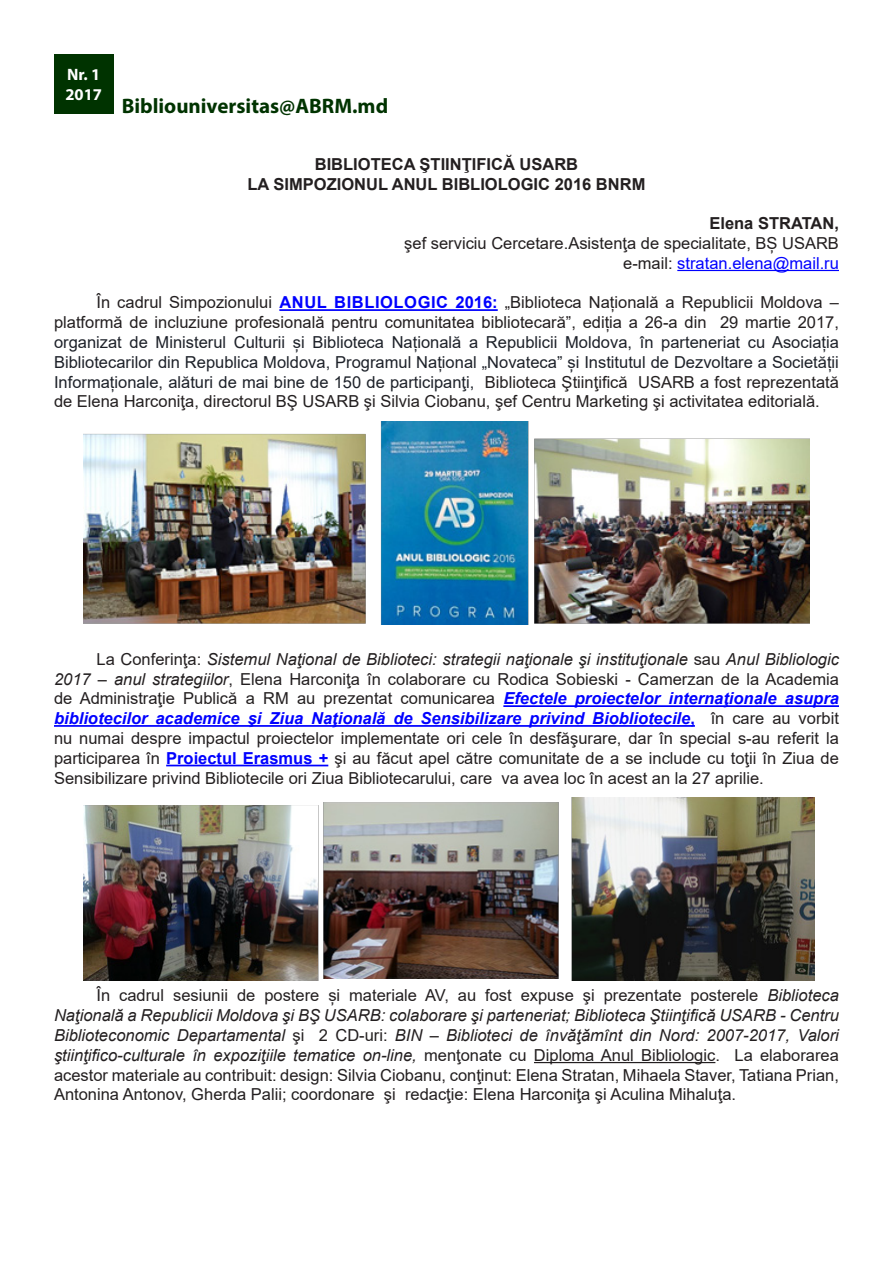
<style>
.page{position:relative;width:893px;height:1263px;background:#fff}
.page>*{position:absolute;margin:0;border:0;box-sizing:border-box;transform-origin:0 0}
.t1{font:700 21px "Myriad Pro";color:#030}
.t2{font:16.5px/19.8px "Arial";color:#231f20;text-align:justify}
.t3{font:700 16.5px "Arial";color:#231f20}
.t4{font:16.5px "Arial";color:#00f}
.t5{font:700 16.5px "Myriad Pro";color:#fff}
.s1{color:#231f20}
.s2{font-weight:700;color:#00f}
.s3{color:#1d2129}
.s4{font-style:italic}
.s5{font-weight:700;font-style:italic;color:#00f}
</style>
<div class="page">
<div style="left:54px;top:54px;width:59px;height:59px;background:#030"></div>
<hr style="left:677px;top:270px;width:162px;height:1px;background:#00f">
<hr style="left:279px;top:309px;width:219px;height:2px;background:#00f">
<hr style="left:503px;top:705px;width:336px;height:2px;background:#00f">
<hr style="left:54px;top:725px;width:641px;height:2px;background:#00f">
<hr style="left:166px;top:765px;width:162px;height:1px;background:#00f">
<hr style="left:534px;top:1062px;width:181px;height:1px;background:#231f20">
<img style="left:83px;top:422px;width:727px;height:202px">
<img style="left:83px;top:797px;width:732px;height:183px">
<p class="t5" style="left:67px;top:64px;width:35px">Nr. 1</p>
<p class="t5" style="left:65px;top:83px;width:38px">2017</p>
<p class="t1" style="left:122px;top:93px;width:268px">Bibliouniversitas@ABRM.md</p>
<p class="t3" style="left:315px;top:152px;width:265px">BIBLIOTECA ŞTIINŢIFICĂ USARB</p>
<p class="t3" style="left:248px;top:172px;width:399px">LA SIMPOZIONUL ANUL BIBLIOLOGIC 2016 BNRM</p>
<p class="t3" style="left:709px;top:212px;width:131px">Elena STRATAN,</p>
<p class="t2" style="left:404px;top:233px;width:436px">şef serviciu Cercetare.Asistenţa de specialitate, BȘ USARB</p>
<p class="t4" style="left:623px;top:252px;width:217px"><span class="s1">e-mail:</span> stratan.elena@mail.ru</p>
<p class="t2" style="left:54px;top:292px;width:786px;text-indent:43px">În cadrul Simpozionului <span class="s2">ANUL BIBLIOLOGIC 2016:</span> „Biblioteca Națională a Republicii Moldova – platformă de incluziune profesională pentru comunitatea bibliotecară”, ediția a 26-a din 29 martie 2017, <span class="s3">organizat de Ministerul Culturii și Biblioteca Națională a Republicii Moldova, în parteneriat cu Asociația Bibliotecarilor din Republica Moldova, Programul Național „Novateca” și Institutul de Dezvoltare a Societății Informaționale, alături de mai bine de 150 de participanţi,</span> Biblioteca Ştiinţifică USARB a fost reprezentată de Elena Harconiţa, directorul BŞ USARB şi Silvia Ciobanu, şef Centru Marketing şi activitatea editorială.</p>
<p class="t2" style="left:54px;top:649px;width:786px;text-indent:43px">La Conferinţa: <span class="s4">Sistemul Naţional de Biblioteci: strategii naţionale şi instituţionale</span> sau <span class="s4">Anul Bibliologic 2017 – anul strategiilor</span>, Elena Harconiţa în colaborare cu Rodica Sobieski - Camerzan de la Academia de Administraţie Publică a RM au prezentat comunicarea <span class="s5">Efectele proiectelor internaţionale asupra bibliotecilor academice şi Ziua Naţională de Sensibilizare privind Biobliotecile</span><span class="s2">,</span> în care au vorbit nu numai despre impactul proiectelor implementate ori cele în desfăşurare, dar în special s-au referit la participarea în <span class="s2">Proiectul Erasmus +</span> şi au făcut apel către comunitate de a se include cu toţii în Ziua de Sensibilizare privind Bibliotecile ori Ziua Bibliotecarului, care va avea loc în acest an la 27 aprilie.</p>
<p class="t2" style="left:54px;top:985px;width:786px;text-indent:43px">În cadrul sesiunii de postere și materiale AV, au fost expuse şi prezentate posterele <span class="s4">Biblioteca Naţională a Republicii Moldova şi BŞ USARB: colaborare şi parteneriat; Biblioteca Ştiinţifică USARB - Centru Biblioteconomic Departamental</span> şi 2 CD-uri: <span class="s4">BIN – Biblioteci de învăţămînt din Nord: 2007-2017, Valori ştiinţifico-culturale în expoziţiile tematice on-line,</span> menţonate cu Diploma Anul Bibliologic. La elaborarea acestor materiale au contribuit: design: Silvia Ciobanu, conţinut: Elena Stratan, Mihaela Staver, Tatiana Prian, Antonina Antonov, Gherda Palii; coordonare şi redacţie: Elena Harconiţa şi Aculina Mihaluţa.</p>
</div>
